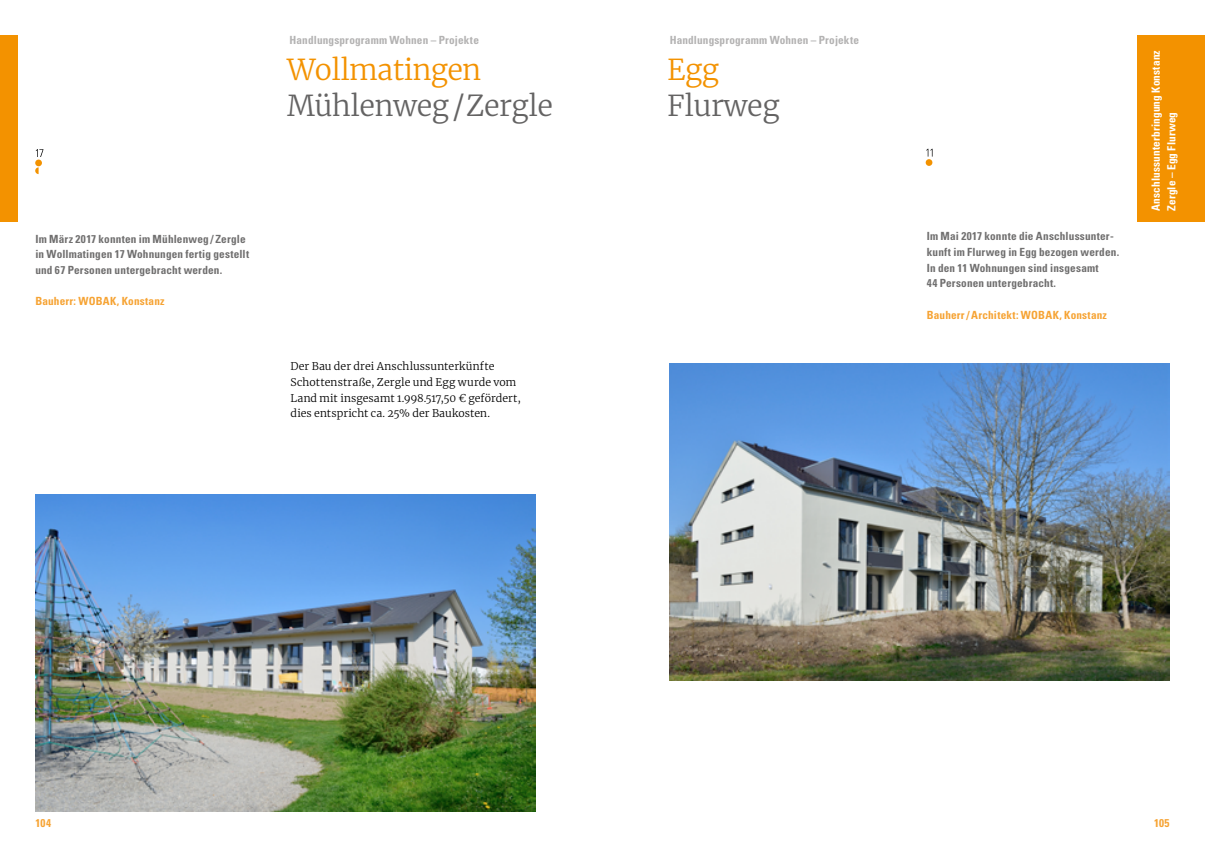
<style>
.page{position:relative;width:1205px;height:851px;background:#fff}
.page>*{position:absolute;margin:0;border:0;box-sizing:border-box;transform-origin:0 0}
.t1{font:300 28.75px "Merriweather";letter-spacing:-.015em;color:#646363}
.t2{font:300 28.75px "Merriweather";letter-spacing:-.02em;color:#f39200}
.t3{font:700 condensed 11.25px/15.6px "Univers LT Std";letter-spacing:.015em;color:#706f6f}
.t4{font:700 condensed 11.25px "Univers LT Std";letter-spacing:.015em;color:#b3b2b2}
.t5{font:700 condensed 11.25px "Univers LT Std";letter-spacing:.015em;color:#f6a333}
.t6{font:700 condensed 11.25px/15.6px "Univers LT Std";letter-spacing:.015em;color:#fff}
.t7{font:300 10.62px/15.6px "Merriweather";letter-spacing:.01em;color:#000}
</style>
<div class="page">
<div style="left:1137px;top:35px;width:68px;height:186px;background:#f39200"></div>
<div style="left:0;top:35px;width:18px;height:186px;background:#f39200"></div>
<img style="left:35px;top:494px;width:500px;height:317px">
<img style="left:670px;top:363px;width:499px;height:317px">
<div style="left:925px;top:159px;width:7px;height:7px;background:#f39200;border-radius:50%"></div>
<svg style="left:926px;top:149px;width:6px;height:7px"></svg>
<div style="left:35px;top:159px;width:7px;height:7px;background:#f39200;border-radius:50%"></div>
<svg style="left:35px;top:167px;width:4px;height:7px"></svg>
<svg style="left:36px;top:149px;width:7px;height:8px"></svg>
<p class="t4" style="left:290px;top:33px;width:191px">Handlungsprogramm Wohnen – Projekte</p>
<h1 class="t2" style="left:287px;top:49px;width:196px">Wollmatingen</h1>
<h1 class="t1" style="left:287px;top:86px;width:267px">Mühlenweg / Zergle</h1>
<p class="t3" style="left:35px;top:231px;width:215px">Im März 2017 konnten im Mühlenweg / Zergle in Wollmatingen 17 Wohnungen fertig gestellt und 67 Personen untergebracht werden.</p>
<p class="t5" style="left:35px;top:294px;width:131px">Bauherr: WOBAK, Konstanz</p>
<p class="t7" style="left:291px;top:358px;width:232px">Der Bau der drei Anschlussunterkünfte Schottenstraße, Zergle und Egg wurde vom Land mit insgesamt 1.998.517,50 € gefördert, dies entspricht ca. 25% der Baukosten.</p>
<p class="t4" style="left:670px;top:33px;width:191px">Handlungsprogramm Wohnen – Projekte</p>
<h1 class="t2" style="left:667px;top:49px;width:53px">Egg</h1>
<h1 class="t1" style="left:667px;top:86px;width:114px">Flurweg</h1>
<p class="t3" style="left:927px;top:228px;width:194px">Im Mai 2017 konnte die Anschlussunter&shy;kunft im Flurweg in Egg bezogen werden.<br>In den 11 Wohnungen sind insgesamt<br>44 Personen untergebracht.</p>
<p class="t5" style="left:927px;top:307px;width:182px">Bauherr/ Architekt: WOBAK, Konstanz</p>
<p class="t6" style="left:1148px;top:211px;width:162px;rotate:-90deg">Anschlussunterbringung Konstanz<br>Zergle – Egg Flurweg</p>
<p class="t5" style="left:35px;top:816px;width:17px">104</p>
<p class="t5" style="left:1154px;top:816px;width:17px">105</p>
</div>
